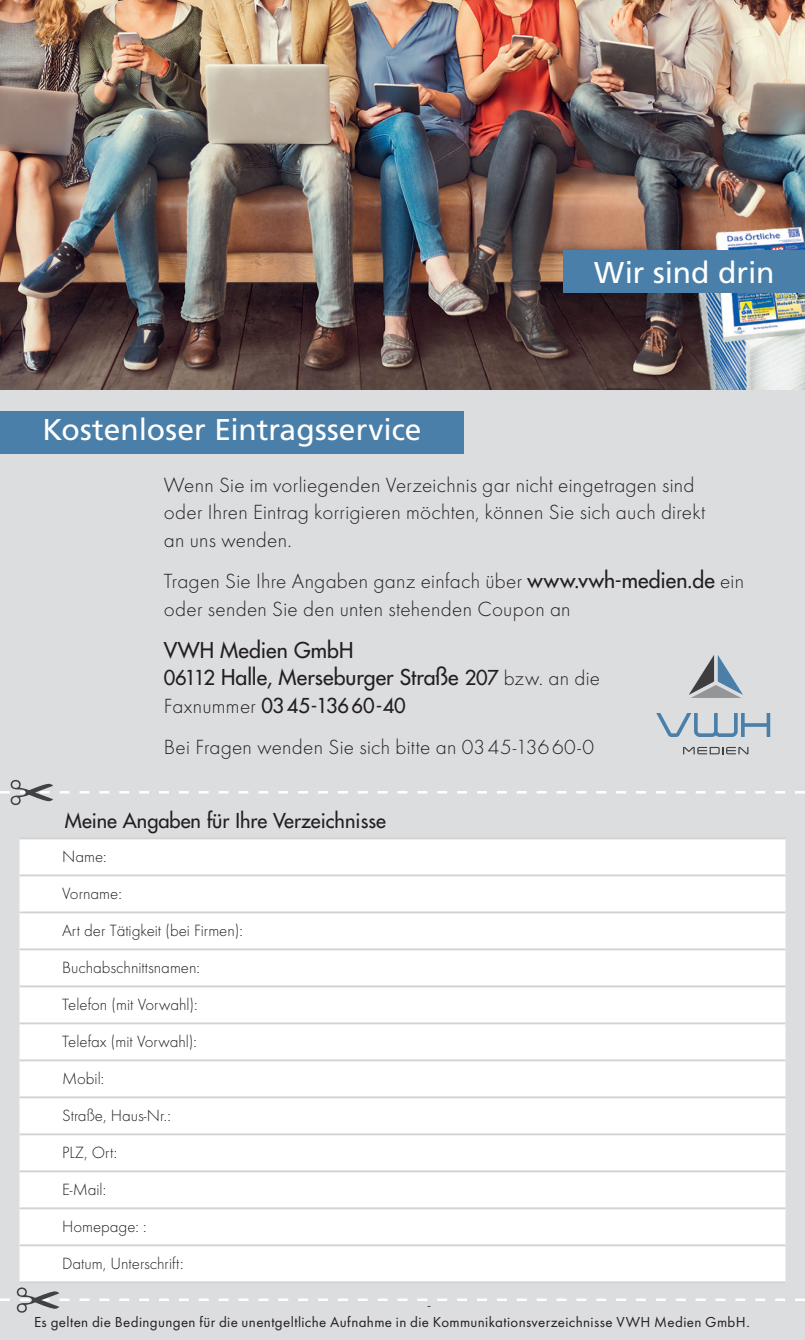
<style>
.page{position:relative;width:805px;height:1340px;background:#fff}
.page>*{position:absolute;margin:0;border:0;box-sizing:border-box;transform-origin:0 0}
.t1{font:30px "Frutiger";color:#fff}
.t2{font:300 21.25px/27.5px "Futura";letter-spacing:.01em;color:#231f20}
.t3{font:21.25px/27.5px "Futura";letter-spacing:.005em;color:#231f20}
.t4{font:20px "Futura";color:#231f20}
.t5{font:300 17px/37px "Futura";color:#231f20}
.t6{font:15px "Futura T";letter-spacing:.025em;color:#231f20}
.t7{font:10.25px "Arial";color:#231f20}
.s1{font-weight:400}
.s2{font-size:20px}
.s3{font-weight:300}
.s4{font-weight:300;font-size:21.25px}
</style>
<div class="page">
<div style="left:0;top:369px;width:804px;height:970px;background:#dcdddf"></div>
<img style="left:0;top:0;width:804px;height:390px">
<div style="left:563px;top:250px;width:241px;height:43px;background:#497fa9"></div>
<div style="left:0;top:411px;width:463px;height:43px;background:#497fa9"></div>
<div style="left:19px;top:839px;width:766px;height:442px;background:#fff"></div>
<hr style="left:19px;top:837px;width:766px;height:2px;background:#d1d2d4">
<hr style="left:19px;top:874px;width:766px;height:2px;background:#d1d2d4">
<hr style="left:19px;top:911px;width:766px;height:2px;background:#d1d2d4">
<hr style="left:19px;top:948px;width:766px;height:2px;background:#d1d2d4">
<hr style="left:19px;top:985px;width:766px;height:2px;background:#d1d2d4">
<hr style="left:19px;top:1022px;width:766px;height:2px;background:#d1d2d4">
<hr style="left:19px;top:1059px;width:766px;height:2px;background:#d1d2d4">
<hr style="left:19px;top:1096px;width:766px;height:2px;background:#d1d2d4">
<hr style="left:19px;top:1133px;width:766px;height:2px;background:#d1d2d4">
<hr style="left:19px;top:1170px;width:766px;height:2px;background:#d1d2d4">
<hr style="left:19px;top:1207px;width:766px;height:2px;background:#d1d2d4">
<hr style="left:19px;top:1244px;width:766px;height:2px;background:#d1d2d4">
<hr style="left:19px;top:1281px;width:766px;height:2px;background:#d1d2d4">
<svg style="left:0;top:780px;width:804px;height:25px"></svg>
<svg style="left:0;top:1287px;width:804px;height:25px"></svg>
<svg style="left:689px;top:655px;width:53px;height:43px"></svg>
<svg style="left:683px;top:747px;width:65px;height:7px"></svg>
<svg style="left:656px;top:713px;width:114px;height:24px"></svg>
<h1 class="t1" style="left:594px;top:255px;width:182px">Wir sind drin</h1>
<h1 class="t1" style="left:43px;top:412px;width:380px">Kostenloser Eintragsservice</h1>
<p class="t2" style="left:164px;top:471px;width:542px">Wenn Sie im vorliegenden Verzeichnis gar nicht eingetragen sind oder Ihren Eintrag korrigieren möchten, können Sie sich auch direkt an uns wenden.</p>
<p class="t2" style="left:164px;top:567px;width:581px">Tragen Sie Ihre Angaben ganz einfach über <span class="s1">www.vwh-medien.de</span> ein oder senden Sie den unten stehenden Coupon an</p>
<p class="t3" style="left:164px;top:636px;width:437px">VWH Medien GmbH<br><span class="s2">06112</span> Halle, Merseburger Straße <span class="s2">207</span> <span class="s3">bzw. an die</span></p>
<p class="t4" style="left:164px;top:692px;width:243px"><span class="s4">Faxnummer</span> 0345-13660-40</p>
<p class="t2" style="left:164px;top:733px;width:432px">Bei Fragen wenden Sie sich bitte an 0345-13660-0</p>
<p class="t4" style="left:65px;top:808px;width:322px">Meine Angaben für Ihre Verzeichnisse</p>
<p class="t5" style="left:62px;top:838px;width:182px">Name:<br>Vorname:<br>Art der Tätigkeit (bei Firmen):<br>Buchabschnittsnamen:<br>Telefon (mit Vorwahl):<br>Telefax (mit Vorwahl):<br>Mobil:<br>Straße, Haus-Nr.:<br>PLZ, Ort:<br>E-Mail:<br>Homepage: :<br>Datum, Unterschrift:</p>
<p class="t7" style="left:427px;top:1298px;width:5px">-</p>
<p class="t6" style="left:34px;top:1312px;width:717px">Es gelten die Bedingungen für die unentgeltliche Aufnahme in die Kommunikationsverzeichnisse VWH Medien GmbH.</p>
</div>
